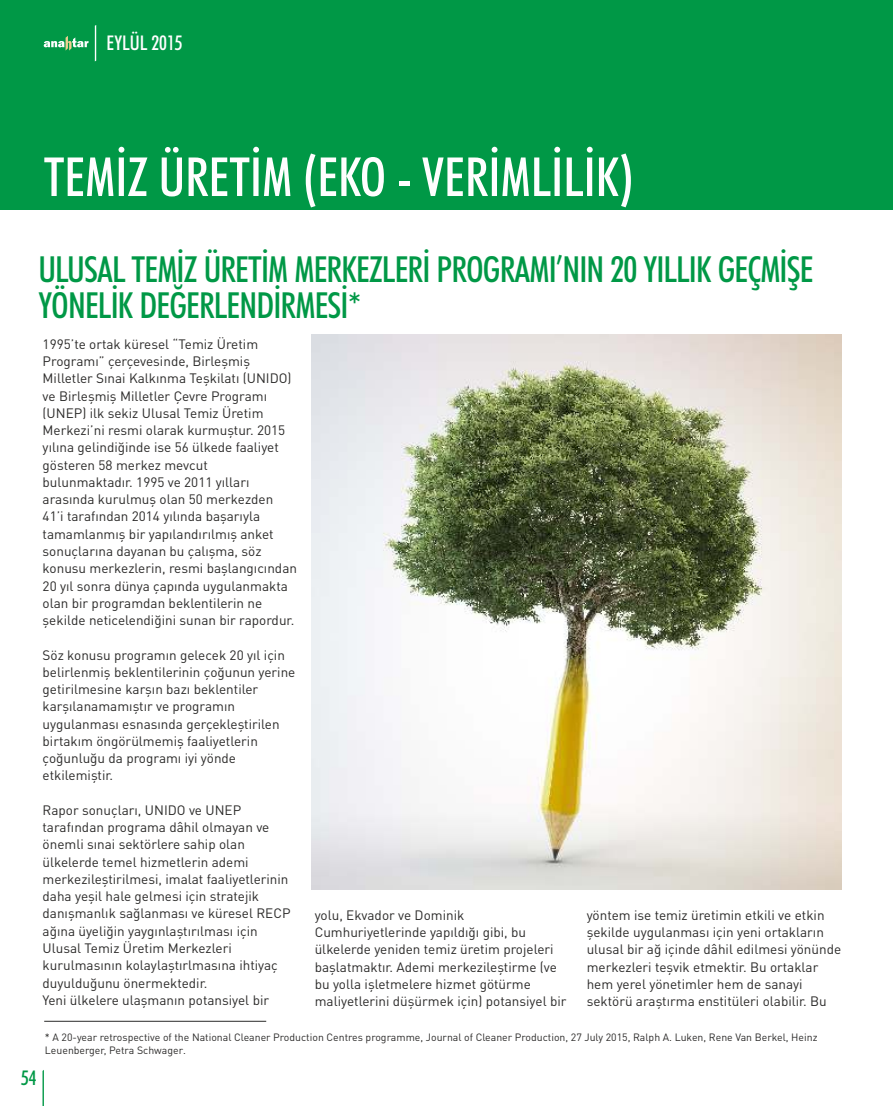
<style>
.page{position:relative;width:893px;height:1106px;background:#fff}
.page>*{position:absolute;margin:0;border:0;box-sizing:border-box;transform-origin:0 0}
.t1{font:500 condensed 54px "Futura BT";color:#fefefe}
.t2{font:500 condensed 36px/36.6px "Futura BT";letter-spacing:-.025em;color:#009846}
.t3{font:500 condensed 20.25px "Futura BT";color:#fefefe}
.t4{font:500 condensed 20.25px "Futura BT";color:#009846}
.t5{font:13.5px/17.2px "DIN Pro";color:#2b2a29}
.t6{font:10.5px/13.4px "DIN Pro";color:#2b2a29}
</style>
<div class="page">
<div style="left:0;top:0;width:893px;height:209px;background:#009846"></div>
<svg style="left:43px;top:1070px;width:1px;height:36px"></svg>
<svg style="left:95px;top:25px;width:1px;height:36px"></svg>
<svg style="left:44px;top:36px;width:44px;height:15px"></svg>
<img style="left:312px;top:335px;width:529px;height:554px">
<hr style="left:44px;top:1020px;width:222px;height:1px;background:#2b2a29">
<h3 class="t3" style="left:107px;top:35px;width:78px">EYLÜL 2015</h3>
<h1 class="t1" style="left:44px;top:155px;width:592px">TEMİZ ÜRETİM (EKO - VERİMLİLİK)</h1>
<h2 class="t2" style="left:38px;top:254px;width:777px">ULUSAL TEMİZ ÜRETİM MERKEZLERİ PROGRAMI’NIN 20 YILLIK GEÇMİŞE<br>YÖNELİK DEĞERLENDİRMESİ*</h2>
<p class="t5" style="left:43px;top:337px;width:256px">1995’te ortak küresel “Temiz Üretim Programı” çerçevesinde, Birleşmiş Milletler Sınai Kalkınma Teşkilatı (UNIDO) ve Birleşmiş Milletler Çevre Programı (UNEP) ilk sekiz Ulusal Temiz Üretim Merkezi’ni resmi olarak kurmuştur. 2015 yılına gelindiğinde ise 56 ülkede faaliyet gösteren 58 merkez mevcut bulunmaktadır. 1995 ve 2011 yılları arasında kurulmuş olan 50 merkezden 41’i tarafından 2014 yılında başarıyla tamamlanmış bir yapılandırılmış anket sonuçlarına dayanan bu çalışma, söz konusu merkezlerin, resmi başlangıcından 20 yıl sonra dünya çapında uygulanmakta olan bir programdan beklentilerin ne şekilde neticelendiğini sunan bir rapordur.</p>
<p class="t5" style="left:43px;top:647px;width:254px">Söz konusu programın gelecek 20 yıl için belirlenmiş beklentilerinin çoğunun yerine getirilmesine karşın bazı beklentiler karşılanamamıştır ve programın uygulanması esnasında gerçekleştirilen birtakım öngörülmemiş faaliyetlerin çoğunluğu da programı iyi yönde etkilemiştir.</p>
<p class="t5" style="left:43px;top:802px;width:249px">Rapor sonuçları, UNIDO ve UNEP tarafından programa dâhil olmayan ve önemli sınai sektörlere sahip olan ülkelerde temel hizmetlerin ademi merkezileştirilmesi, imalat faaliyetlerinin daha yeşil hale gelmesi için stratejik danışmanlık sağlanması ve küresel RECP ağına üyeliğin yaygınlaştırılması için Ulusal Temiz Üretim Merkezleri kurulmasının kolaylaştırlmasına ihtiyaç duyulduğunu önermektedir.<br>Yeni ülkelere ulaşmanın potansiyel bir</p>
<p class="t5" style="left:315px;top:907px;width:253px">yolu, Ekvador ve Dominik Cumhuriyetlerinde yapıldığı gibi, bu ülkelerde yeniden temiz üretim projeleri başlatmaktır. Ademi merkezileştirme (ve bu yolla işletmelere hizmet götürme maliyetlerini düşürmek için) potansiyel bir</p>
<p class="t5" style="left:587px;top:907px;width:256px">yöntem ise temiz üretimin etkili ve etkin şekilde uygulanması için yeni ortakların ulusal bir ağ içinde dâhil edilmesi yönünde merkezleri teşvik etmektir. Bu ortaklar hem yerel yönetimler hem de sanayi sektörü araştırma enstitüleri olabilir. Bu</p>
<h3 class="t4" style="left:21px;top:1069px;width:17px">54</h3>
<p class="t6" style="left:45px;top:1031px;width:774px">* A 20-year retrospective of the National Cleaner Production Centres programme, Journal of Cleaner Production, 27 July 2015, Ralph A. Luken, Rene Van Berkel, Heinz<br>Leuenberger, Petra Schwager.</p>
</div>
